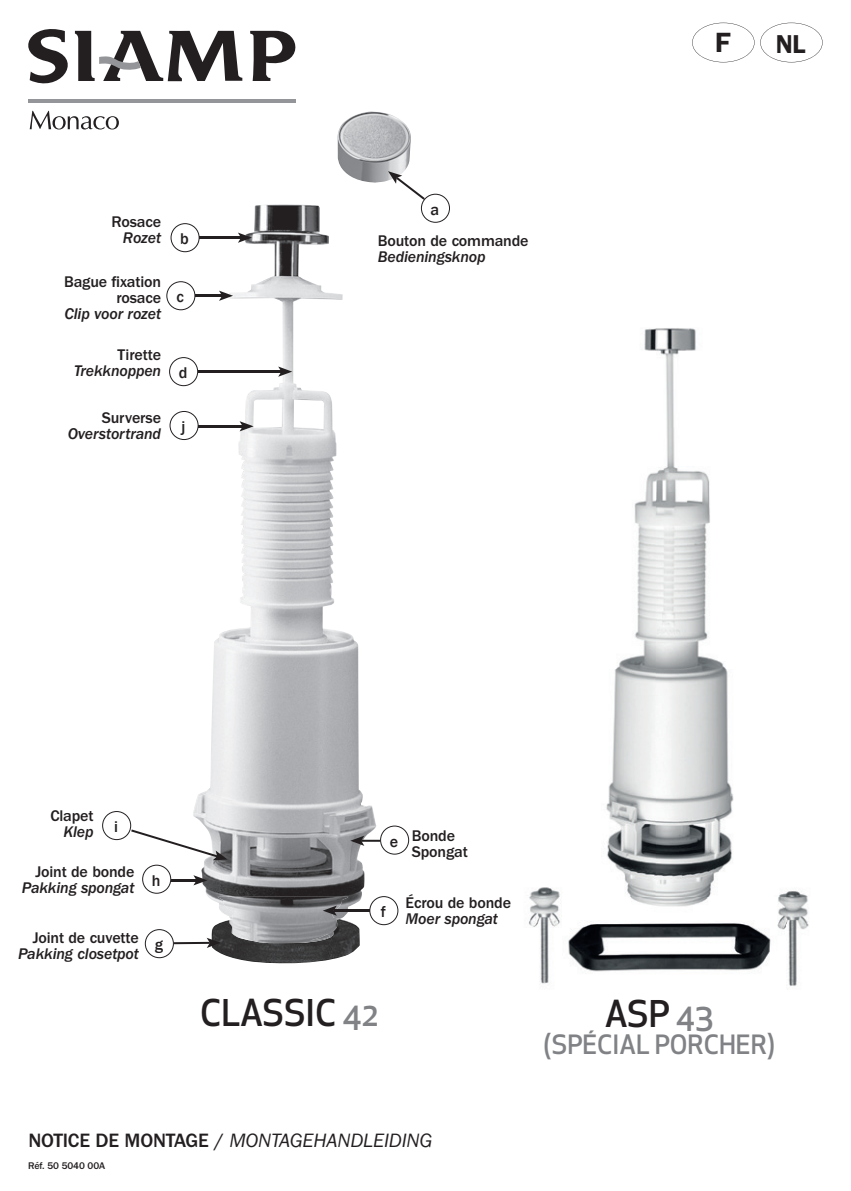
<style>
.page{position:relative;width:851px;height:1191px;background:#fff}
.page>*{position:absolute;margin:0;border:0;box-sizing:border-box;transform-origin:0 0}
.t1{font:500 36px "Apex New";color:#231f20}
.t2{font:600 28px "ITC Franklin Gothic Std";color:#231f20}
.t3{font:500 26px "Apex New";color:#808285}
.t4{font:600 26px "ITC Franklin Gothic Std";color:#231f20}
.t5{font:italic 20px "ITC Franklin Gothic Std";letter-spacing:-.01em;color:#231f20}
.t6{font:500 16px/16px "ITC Franklin Gothic Std";letter-spacing:-.01em;color:#231f20;text-align:right}
.t7{font:16px "ITC Franklin Gothic Std Med It";letter-spacing:-.01em;color:#231f20}
.t8{font:500 16px "Franklin Gothic";color:#231f20}
.t9{font:500 10px "ITC Franklin Gothic Std";letter-spacing:-.01em;color:#231f20}
.s1{font-size:32px;color:#808285}
.s2{font-weight:500;font-style:normal}
</style>
<div class="page">
<svg style="left:692px;top:23px;width:62px;height:39px"></svg>
<svg style="left:760px;top:23px;width:62px;height:39px"></svg>
<svg style="left:28px;top:29px;width:268px;height:101px"></svg>
<hr style="left:28px;top:99px;width:267px;height:4px;background:#939598">
<img style="left:529px;top:328px;width:280px;height:658px">
<img style="left:211px;top:921px;width:149px;height:42px">
<img style="left:194px;top:204px;width:154px;height:698px">
<img style="left:217px;top:896px;width:131px;height:47px">
<hr style="left:199px;top:237px;width:42px;height:2px;background:#231f20">
<svg style="left:238px;top:232px;width:14px;height:11px"></svg>
<hr style="left:195px;top:295px;width:27px;height:2px;background:#231f20">
<svg style="left:219px;top:291px;width:14px;height:10px"></svg>
<hr style="left:198px;top:370px;width:83px;height:2px;background:#231f20">
<svg style="left:278px;top:366px;width:14px;height:11px"></svg>
<hr style="left:334px;top:909px;width:35px;height:2px;background:#231f20">
<svg style="left:323px;top:905px;width:14px;height:10px"></svg>
<hr style="left:174px;top:942px;width:36px;height:2px;background:#231f20">
<svg style="left:207px;top:937px;width:14px;height:11px"></svg>
<hr style="left:198px;top:425px;width:45px;height:2px;background:#231f20">
<svg style="left:239px;top:421px;width:14px;height:10px"></svg>
<svg style="left:170px;top:223px;width:29px;height:29px"></svg>
<svg style="left:166px;top:281px;width:29px;height:29px"></svg>
<svg style="left:169px;top:357px;width:29px;height:29px"></svg>
<svg style="left:350px;top:825px;width:59px;height:29px"></svg>
<svg style="left:369px;top:896px;width:29px;height:29px"></svg>
<svg style="left:145px;top:929px;width:29px;height:29px"></svg>
<svg style="left:102px;top:811px;width:125px;height:82px"></svg>
<svg style="left:169px;top:411px;width:29px;height:29px"></svg>
<img style="left:337px;top:111px;width:74px;height:72px">
<svg style="left:388px;top:171px;width:62px;height:52px"></svg>
<p class="t6" style="left:111px;top:214px;width:51px">Rosace</p>
<p class="t7" style="left:123px;top:229px;width:40px">Rozet</p>
<p class="t6" style="left:64px;top:273px;width:98px">Bague fixation rosace</p>
<p class="t7" style="left:64px;top:304px;width:98px">Clip voor rozet</p>
<p class="t6" style="left:118px;top:346px;width:45px">Tirette</p>
<p class="t7" style="left:74px;top:361px;width:88px">Trekknoppen</p>
<p class="t6" style="left:102px;top:410px;width:61px">Surverse</p>
<p class="t7" style="left:68px;top:424px;width:95px">Overstortrand</p>
<p class="t8" style="left:180px;top:229px;width:10px">b</p>
<p class="t8" style="left:176px;top:287px;width:9px">c</p>
<p class="t8" style="left:179px;top:363px;width:10px">d</p>
<p class="t8" style="left:181px;top:417px;width:5px">j</p>
<p class="t8" style="left:430px;top:199px;width:10px">a</p>
<p class="t6" style="left:378px;top:233px;width:152px">Bouton de commande</p>
<p class="t7" style="left:378px;top:248px;width:109px">Bedieningsknop</p>
<h2 class="t2" style="left:714px;top:26px;width:17px">F</h2>
<h3 class="t4" style="left:775px;top:29px;width:31px">NL</h3>
<p class="t6" style="left:50px;top:808px;width:45px">Clapet</p>
<p class="t7" style="left:63px;top:823px;width:32px">Klep</p>
<p class="t8" style="left:114px;top:817px;width:5px">i</p>
<p class="t6" style="left:35px;top:863px;width:101px">Joint de bonde</p>
<p class="t7" style="left:22px;top:878px;width:114px">Pakking spongat</p>
<p class="t8" style="left:152px;top:870px;width:10px">h</p>
<p class="t6" style="left:33px;top:930px;width:108px">Joint de cuvette</p>
<p class="t7" style="left:18px;top:945px;width:122px">Pakking closetpot</p>
<p class="t8" style="left:155px;top:935px;width:10px">g</p>
<p class="t8" style="left:390px;top:831px;width:10px">e</p>
<p class="t8" style="left:381px;top:902px;width:7px">f</p>
<p class="t6" style="left:412px;top:827px;width:57px;text-align:left">Bonde<br>Spongat</p>
<p class="t6" style="left:405px;top:895px;width:107px">Écrou de bonde</p>
<p class="t7" style="left:405px;top:910px;width:94px">Moer spongat</p>
<h1 class="t1" style="left:200px;top:989px;width:180px">CLASSIC <span class="s1">42</span></h1>
<p class="t5" style="left:28px;top:1129px;width:405px"><span class="s2">NOTICE DE MONTAGE /</span> MONTAGEHANDLEIDING</p>
<p class="t9" style="left:28px;top:1160px;width:78px">Réf. 50 5040 00A</p>
<h1 class="t1" style="left:604px;top:990px;width:110px">ASP <span class="s1">43</span></h1>
<h3 class="t3" style="left:543px;top:1026px;width:233px">(SPÉCIAL PORCHER)</h3>
</div>
